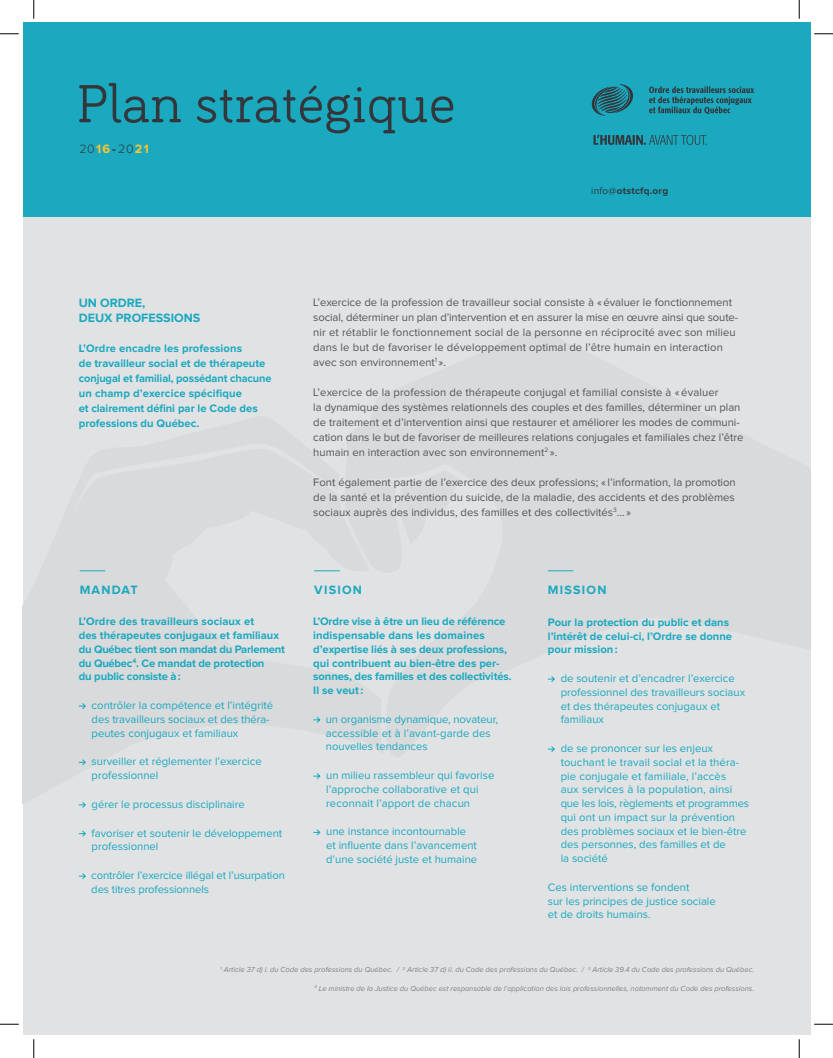
<style>
.page{position:relative;width:833px;height:1058px;background:#fff}
.page>*{position:absolute;margin:0;border:0;box-sizing:border-box;transform-origin:0 0}
.t1{font:55.25px "Bariol Serif";color:#33373b}
.Titres{font:700 12.5px/15px "Proxima Nova";color:#1ba9bf}
.t2{font:300 12.5px "Proxima Nova";color:#33373b}
.Titres-2{font:700 12.5px "Proxima Nova";letter-spacing:.1em;color:#1ba9bf}
.Puces{font:11.25px/13.8px "Proxima Nova";color:#1ba9bf}
.Texte_courant{font:11.25px/15px "Proxima Nova";color:#535557}
.Mise_en_évidence_san{font:700 11.25px/13.8px "Proxima Nova";color:#1ba9bf}
.Texte_courant-2{font:11.25px/13.8px "Proxima Nova";color:#1ba9bf}
.Titre_Axes{font:700 10px "Proxima Nova";letter-spacing:.025em;color:#33373b}
.Note_bas_de_page{font:italic 7.5px "Proxima Nova";color:#7f8289}
.s1{font-weight:700;color:#fec42e}
.s2{font-weight:700}
.s3{font-weight:400}
</style>
<div class="page">
<div style="left:22px;top:22px;width:788px;height:1013px;background:#e1e2e4"></div>
<div style="left:22px;top:22px;width:788px;height:195px;background:#1ba9bf"></div>
<svg style="left:591px;top:84px;width:42px;height:32px"></svg>
<svg style="left:649px;top:86px;width:105px;height:28px"></svg>
<svg style="left:593px;top:135px;width:113px;height:10px"></svg>
<svg style="left:80px;top:570px;width:25px;height:1px"></svg>
<svg style="left:548px;top:570px;width:25px;height:1px"></svg>
<svg style="left:314px;top:570px;width:26px;height:1px"></svg>
<svg style="left:78px;top:703px;width:8px;height:7px"></svg>
<svg style="left:78px;top:759px;width:8px;height:7px"></svg>
<svg style="left:78px;top:802px;width:8px;height:6px"></svg>
<svg style="left:78px;top:830px;width:8px;height:7px"></svg>
<svg style="left:78px;top:873px;width:8px;height:6px"></svg>
<svg style="left:547px;top:676px;width:8px;height:6px"></svg>
<svg style="left:547px;top:746px;width:8px;height:6px"></svg>
<svg style="left:313px;top:716px;width:8px;height:7px"></svg>
<svg style="left:313px;top:773px;width:8px;height:6px"></svg>
<svg style="left:313px;top:829px;width:8px;height:7px"></svg>
<svg style="left:0;top:33px;width:19px;height:2px"></svg>
<svg style="left:814px;top:33px;width:18px;height:2px"></svg>
<svg style="left:0;top:1023px;width:19px;height:2px"></svg>
<svg style="left:814px;top:1023px;width:18px;height:2px"></svg>
<svg style="left:33px;top:0;width:2px;height:19px"></svg>
<svg style="left:33px;top:1039px;width:2px;height:19px"></svg>
<svg style="left:798px;top:0;width:2px;height:19px"></svg>
<svg style="left:798px;top:1039px;width:2px;height:19px"></svg>
<p class="t1" style="left:76px;top:66px;width:381px">Plan stratégique</p>
<p class="t2" style="left:79px;top:143px;width:71px">20<span class="s1">16</span><span class="s2">-</span>20<span class="s1">21</span></p>
<p class="Titre_Axes" style="left:591px;top:186px;width:79px"><span class="s3">info@</span>otstcfq.org</p>
<p class="Titres" style="left:79px;top:295px;width:123px">UN ORDRE,<br>DEUX PROFESSIONS</p>
<p class="Mise_en_évidence_san" style="left:79px;top:341px;width:194px;line-height:15px">L’Ordre encadre les professions<br>de travailleur social et de thérapeute conjugal et familial, possédant chacune un champ d’exercice spécifique<br>et clairement défini par le Code des professions du Québec.</p>
<p class="Texte_courant" style="left:313px;top:295px;width:426px">L’exercice de la profession de travailleur social consiste à «évaluer le fonctionnement social, déterminer un plan d’intervention et en assurer la mise en œuvre ainsi que soute&shy;nir et rétablir le fonctionnement social de la personne en réciprocité avec son milieu dans le but de favoriser le développement optimal de l’être humain en interaction avec son environnement<sup>1</sup> ».</p>
<p class="Texte_courant" style="left:313px;top:385px;width:431px">L’exercice de la profession de thérapeute conjugal et familial consiste à « évaluer<br>la dynamique des systèmes relationnels des couples et des familles, déterminer un plan de traitement et d’intervention ainsi que restaurer et améliorer les modes de communi&shy;cation dans le but de favoriser de meilleures relations conjugales et familiales chez l’être humain en interaction avec son environnement<sup>2</sup> ».</p>
<p class="Texte_courant" style="left:313px;top:475px;width:424px;text-align:justify">Font également partie de l’exercice des deux professions; « l’information, la promotion de la santé et la prévention du suicide, de la maladie, des accidents et des problèmes sociaux auprès des individus, des familles et des collectivités<sup>3</sup>…»</p>
<p class="Titres" style="left:80px;top:582px;width:60px">MANDAT</p>
<p class="Titres" style="left:314px;top:582px;width:49px">VISION</p>
<p class="Titres-2" style="left:548px;top:583px;width:60px">MISSION</p>
<p class="Mise_en_évidence_san" style="left:79px;top:615px;width:207px">L’Ordre des travailleurs sociaux et<br>des thérapeutes conjugaux et familiaux du Québec tient son mandat du Parlement du Québec<sup>4</sup>. Ce mandat de protection<br>du public consiste à:</p>
<p class="Puces" style="left:92px;top:699px;width:183px">contrôler la compétence et l’intégrité des travailleurs sociaux et des théra&shy;peutes conjugaux et familiaux</p>
<p class="Puces" style="left:92px;top:755px;width:171px">surveiller et réglementer l’exercice professionnel</p>
<p class="Puces" style="left:92px;top:797px;width:155px">gérer le processus disciplinaire</p>
<p class="Puces" style="left:92px;top:826px;width:192px">favoriser et soutenir le développement professionnel</p>
<p class="Puces" style="left:91px;top:869px;width:195px">contrôler l’exercice illégal et l’usurpation des titres professionnels</p>
<p class="Mise_en_évidence_san" style="left:313px;top:615px;width:200px">L’Ordre vise à être un lieu de référence indispensable dans les domaines d’expertise liés à ses deux professions, qui contribuent au bien-être des per&shy;sonnes, des familles et des collectivités.<br>Il se veut:</p>
<p class="Puces" style="left:326px;top:712px;width:174px">un organisme dynamique, novateur, accessible et à l’avant-garde des nouvelles tendances</p>
<p class="Puces" style="left:326px;top:769px;width:170px">un milieu rassembleur qui favorise l’approche collaborative et qui reconnait l’apport de chacun</p>
<p class="Puces" style="left:326px;top:825px;width:152px">une instance incontournable et influente dans l’avancement d’une société juste et humaine</p>
<p class="Mise_en_évidence_san" style="left:548px;top:615px;width:186px">Pour la protection du public et dans l’intérêt de celui-ci, l’Ordre se donne pour mission:</p>
<p class="Puces" style="left:560px;top:672px;width:186px">de soutenir et d’encadrer l’exercice professionnel des travailleurs sociaux et des thérapeutes conjugaux et familiaux</p>
<p class="Puces" style="left:560px;top:742px;width:190px">de se prononcer sur les enjeux touchant le travail social et la théra&shy;pie conjugale et familiale, l’accès<br>aux services à la population, ainsi que les lois, règlements et programmes qui ont un impact sur la prévention des problèmes sociaux et le bien-être des personnes, des familles et de<br>la société</p>
<p class="Texte_courant-2" style="left:548px;top:880px;width:169px">Ces interventions se fondent<br>sur les principes de justice sociale et de droits humains.</p>
<p class="Note_bas_de_page" style="left:220px;top:966px;width:535px"><sup>1</sup> Article 37 d) i. du Code des professions du Québec. / <sup>2</sup> Article 37 d) ii. du Code des professions du Québec. / <sup>3</sup> Article 39.4 du Code des professions du Québec.</p>
<p class="Note_bas_de_page" style="left:314px;top:984px;width:441px"><sup>4</sup> Le ministre de la Justice du Québec est responsable de l’application des lois professionnelles, notamment du Code des professions.</p>
</div>
